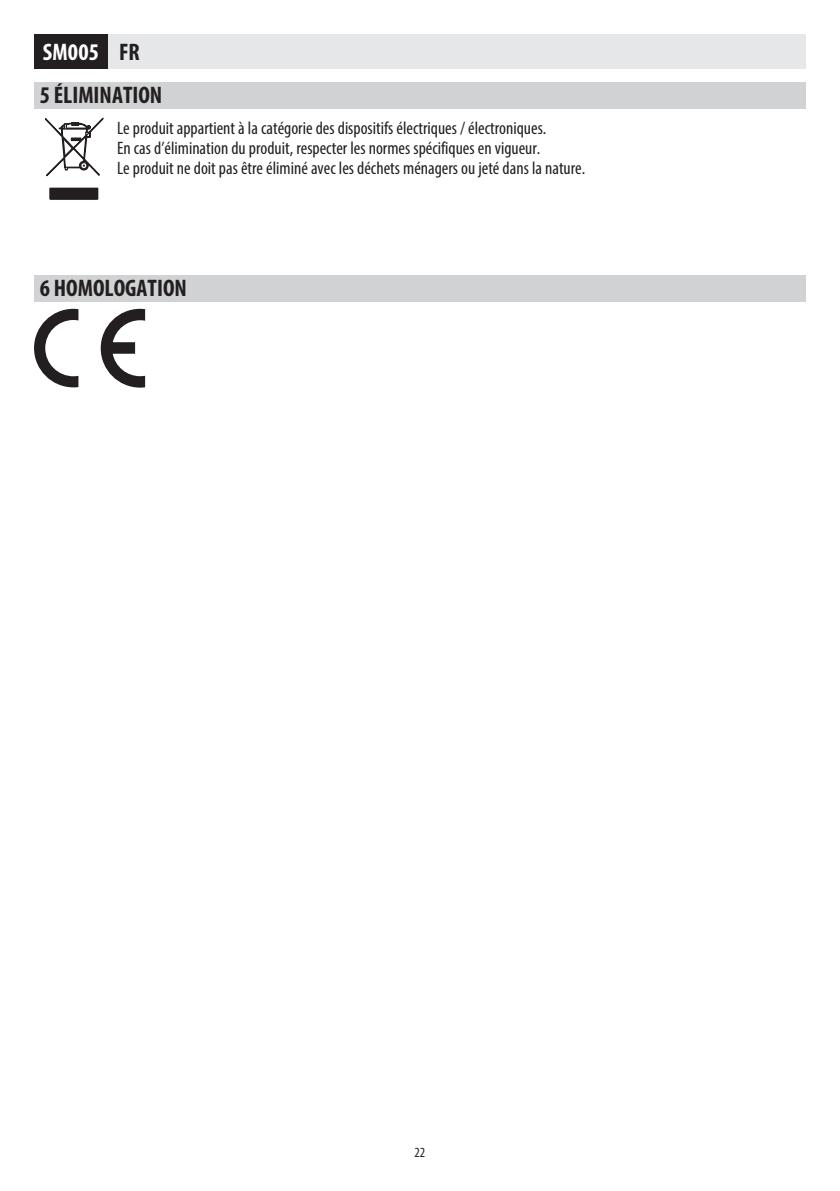
<style>
.page{position:relative;width:840px;height:1191px;background:#fff}
.page>*{position:absolute;margin:0;border:0;box-sizing:border-box;transform-origin:0 0}
.t1{font:700 condensed 24px "Myriad Pro";color:#231f20}
.t2{font:700 condensed 24px "Myriad Pro";letter-spacing:.01em;color:#fff}
.t3{font:condensed 18px/20px "Myriad Pro";color:#231f20}
.t4{font:condensed 14px "Myriad Pro";color:#231f20}
.s1{color:#231f20}
</style>
<div class="page">
<div style="left:108px;top:34px;width:697px;height:34px;background:#e6e7e9"></div>
<div style="left:34px;top:34px;width:74px;height:34px;background:#231f20"></div>
<svg style="left:101px;top:309px;width:44px;height:78px"></svg>
<svg style="left:34px;top:309px;width:44px;height:78px"></svg>
<svg style="left:45px;top:117px;width:59px;height:83px"></svg>
<div style="left:34px;top:83px;width:771px;height:26px;background:#d1d2d4"></div>
<div style="left:34px;top:275px;width:771px;height:27px;background:#d1d2d4"></div>
<h1 class="t2" style="left:43px;top:37px;width:99px">SM005 <span class="s1">FR</span></h1>
<h1 class="t1" style="left:40px;top:80px;width:124px">5 ÉLIMINATION</h1>
<p class="t3" style="left:117px;top:117px;width:469px">Le produit appartient à la catégorie des dispositifs électriques / électroniques.<br>En cas d’élimination du produit, respecter les normes spécifiques en vigueur.<br>Le produit ne doit pas être éliminé avec les déchets ménagers ou jeté dans la nature.</p>
<h1 class="t1" style="left:40px;top:273px;width:149px">6 HOMOLOGATION</h1>
<p class="t4" style="left:414px;top:1144px;width:12px">22</p>
</div>
